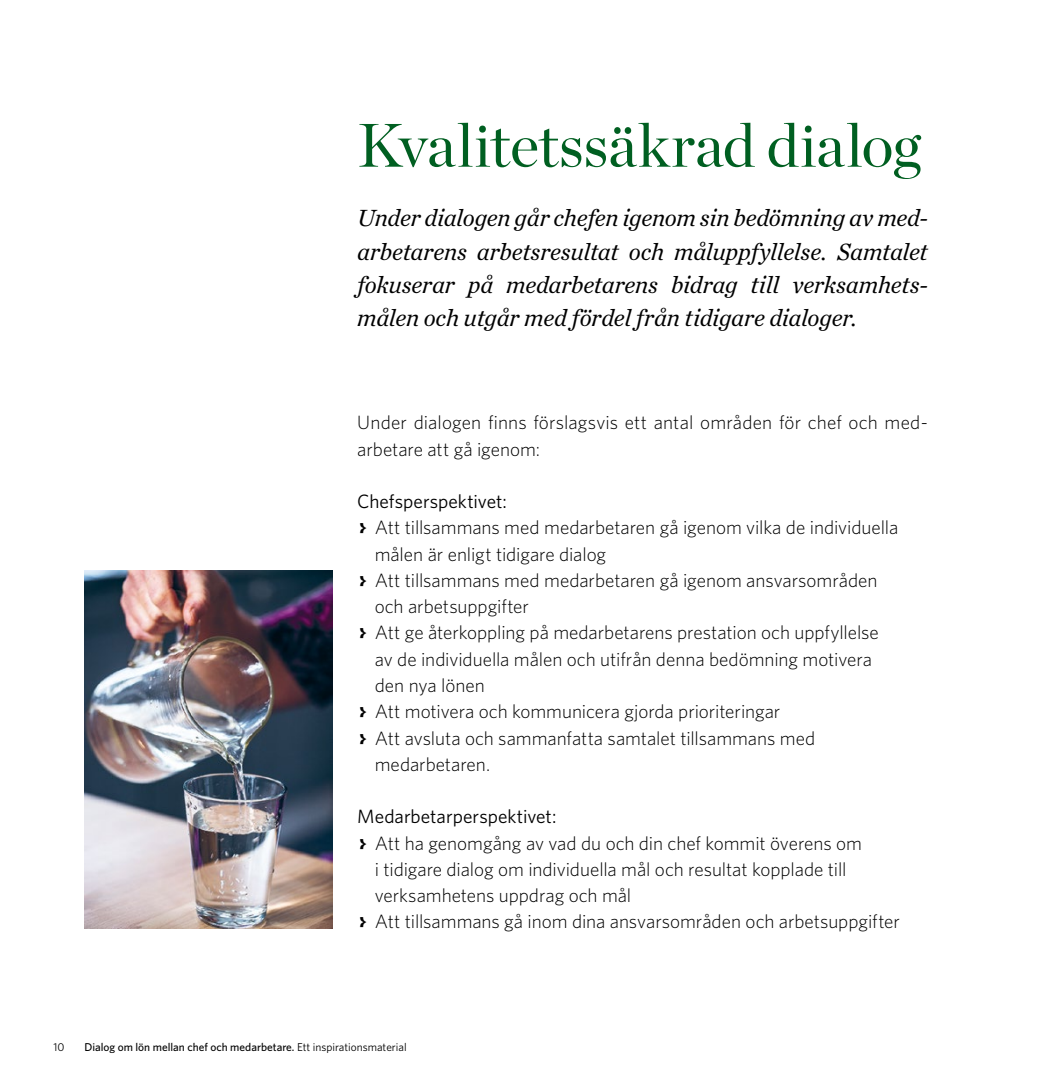
<style>
.page{position:relative;width:1042px;height:1092px;background:#fff}
.page>*{position:absolute;margin:0;border:0;box-sizing:border-box;transform-origin:0 0}
.H1___Kapitelrubrik{font:61.25px "Chronicle Display";letter-spacing:-.005em;color:#005f21}
.P__Ingress{font:italic 24.5px/33.2px "Chronicle Text G1";letter-spacing:-.01em;color:#000;text-align:justify}
.P__Brödtext{font:300 19.25px/26.2px "Whitney";color:#000}
.P__Brödtext-2{font:19.25px "Whitney";color:#000}
.t1{font:500 11.38px "Whitney";color:#000}
.t2{font:11.38px "Whitney";color:#000}
.s1{font-family:"SKL Tecken";font-weight:400}
.s2{font-weight:400}
</style>
<div class="page">
<img style="left:84px;top:570px;width:248px;height:358px">
<h1 class="H1___Kapitelrubrik" style="left:357px;top:98px;width:565px">Kvalitetssäkrad dialog</h1>
<p class="P__Ingress" style="left:357px;top:200px;width:572px">Under dialogen går chefen igenom sin bedömning av med&shy;arbetarens arbetsresultat och måluppfyllelse. Samtalet fokuserar på medarbetarens bidrag till verksamhets&shy;målen och utgår med fördel från tidigare dialoger.</p>
<p class="P__Brödtext" style="left:357px;top:409px;width:572px">Under dialogen finns förslagsvis ett antal områden för chef och med&shy;arbetare att gå igenom:</p>
<p class="P__Brödtext-2" style="left:357px;top:488px;width:151px">Chefsperspektivet:</p>
<p class="P__Brödtext" style="left:375px;top:514px;width:525px;text-indent:-18px"><span class="s1">&gt;</span> Att tillsammans med medarbetaren gå igenom vilka de individuella målen är enligt tidigare dialog</p>
<p class="P__Brödtext" style="left:375px;top:566px;width:504px;text-indent:-18px"><span class="s1">&gt;</span> Att tillsammans med medarbetaren gå igenom ansvarsområden och arbetsuppgifter</p>
<p class="P__Brödtext" style="left:375px;top:619px;width:506px;text-indent:-18px"><span class="s1">&gt;</span> Att ge återkoppling på medarbetarens prestation och uppfyllelse av de individuella målen och utifrån denna bedömning motivera den nya lönen</p>
<p class="P__Brödtext" style="left:357px;top:697px;width:425px"><span class="s1">&gt;</span> Att motivera och kommunicera gjorda prioriteringar</p>
<p class="P__Brödtext" style="left:375px;top:724px;width:442px;text-indent:-18px"><span class="s1">&gt;</span> Att avsluta och sammanfatta samtalet tillsammans med medarbetaren.</p>
<p class="P__Brödtext-2" style="left:357px;top:803px;width:201px">Medarbetarperspektivet:</p>
<p class="P__Brödtext" style="left:375px;top:829px;width:489px;text-indent:-18px"><span class="s1">&gt;</span> Att ha genomgång av vad du och din chef kommit överens om i tidigare dialog om individuella mål och resultat kopplade till verksamhetens uppdrag och mål</p>
<p class="P__Brödtext" style="left:357px;top:907px;width:544px"><span class="s1">&gt;</span> Att tillsammans gå inom dina ansvarsområden och arbetsuppgifter</p>
<p class="t2" style="left:53px;top:1039px;width:13px">10</p>
<p class="t1" style="left:84px;top:1039px;width:324px">Dialog om lön mellan chef och medarbetare. <span class="s2">Ett inspirationsmaterial</span></p>
</div>
